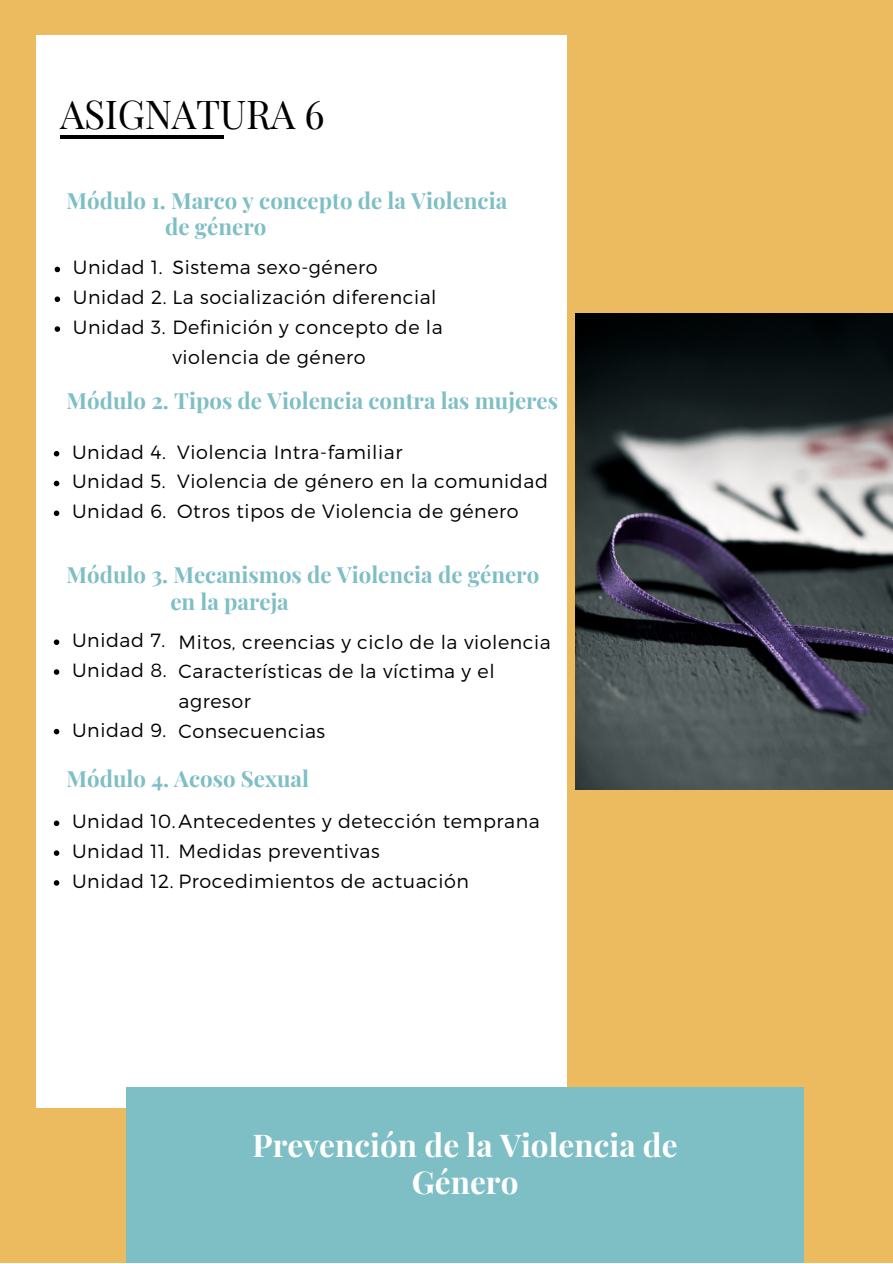
<style>
.page{position:relative;width:893px;height:1264px;background:#fff}
.page>*{position:absolute;margin:0;border:0;box-sizing:border-box;transform-origin:0 0}
.t1{font:39px "Playfair Display";letter-spacing:-.01em;color:#000}
.t2{font:700 31.5px/37px "Playfair Display";color:#fff;text-align:center}
.t3{font:700 22.2px "Playfair Display";color:#7ebec5}
.t4{font:300 19.05px/29.8px "Montserrat";letter-spacing:.03em;color:#000}
</style>
<div class="page">
<div style="left:0;top:0;width:892px;height:1262px;background:#edbb5f"></div>
<div style="left:37px;top:35px;width:529px;height:1071px;background:#fff"></div>
<svg style="left:55px;top:267px;width:5px;height:5px"></svg>
<svg style="left:55px;top:296px;width:5px;height:6px"></svg>
<svg style="left:55px;top:326px;width:5px;height:6px"></svg>
<svg style="left:54px;top:451px;width:5px;height:5px"></svg>
<svg style="left:54px;top:480px;width:5px;height:6px"></svg>
<svg style="left:54px;top:510px;width:5px;height:6px"></svg>
<svg style="left:54px;top:639px;width:5px;height:6px"></svg>
<svg style="left:54px;top:669px;width:5px;height:5px"></svg>
<svg style="left:54px;top:729px;width:5px;height:5px"></svg>
<svg style="left:54px;top:820px;width:5px;height:6px"></svg>
<svg style="left:54px;top:850px;width:5px;height:5px"></svg>
<svg style="left:54px;top:880px;width:5px;height:5px"></svg>
<hr style="left:60px;top:135px;width:163px;height:4px;background:#000">
<img style="left:575px;top:314px;width:317px;height:475px">
<div style="left:127px;top:1087px;width:676px;height:174px;background:#7ebec5"></div>
<p class="t1" style="left:60px;top:86px;width:266px">ASIGNATURA 6</p>
<p class="t3" style="left:67px;top:184px;width:442px">Módulo 1. Marco y concepto de la Violencia</p>
<p class="t3" style="left:165px;top:211px;width:103px">de género</p>
<p class="t4" style="left:172px;top:252px;width:207px">Sistema sexo-género</p>
<p class="t4" style="left:73px;top:252px;width:91px">Unidad 1.</p>
<p class="t4" style="left:73px;top:281px;width:365px">Unidad 2. La socialización diferencial</p>
<p class="t4" style="left:73px;top:311px;width:371px">Unidad 3. Definición y concepto de la</p>
<p class="t4" style="left:172px;top:341px;width:195px">violencia de género</p>
<p class="t3" style="left:67px;top:384px;width:493px">Módulo 2. Tipos de Violencia contra las mujeres</p>
<p class="t4" style="left:72px;top:436px;width:95px">Unidad 4.</p>
<p class="t4" style="left:72px;top:466px;width:95px">Unidad 5.</p>
<p class="t4" style="left:72px;top:495px;width:96px">Unidad 6.</p>
<p class="t4" style="left:177px;top:436px;width:227px">Violencia Intra-familiar</p>
<p class="t4" style="left:177px;top:466px;width:372px">Violencia de género en la comunidad</p>
<p class="t4" style="left:177px;top:495px;width:343px">Otros tipos de Violencia de género</p>
<p class="t3" style="left:67px;top:559px;width:474px">Módulo 3. Mecanismos de Violencia de género</p>
<p class="t3" style="left:170px;top:585px;width:120px">en la pareja</p>
<p class="t4" style="left:72px;top:624px;width:95px">Unidad 7.</p>
<p class="t4" style="left:72px;top:654px;width:96px">Unidad 8.</p>
<p class="t4" style="left:178px;top:626px;width:374px">Mitos, creencias y ciclo de la violencia</p>
<p class="t4" style="left:178px;top:655px;width:317px">Características de la víctima y el agresor</p>
<p class="t4" style="left:178px;top:715px;width:148px">Consecuencias</p>
<p class="t3" style="left:67px;top:762px;width:244px">Módulo 4. Acoso Sexual</p>
<p class="t4" style="left:72px;top:805px;width:469px">Unidad 10.Antecedentes y detección temprana</p>
<p class="t4" style="left:72px;top:835px;width:99px">Unidad 11.</p>
<p class="t4" style="left:72px;top:865px;width:398px">Unidad 12. Procedimientos de actuación</p>
<p class="t4" style="left:72px;top:714px;width:96px">Unidad 9.</p>
<p class="t4" style="left:178px;top:835px;width:203px">Medidas preventivas</p>
<p class="t2" style="left:252px;top:1124px;width:426px">Prevención de la Violencia de<br>Género</p>
</div>
